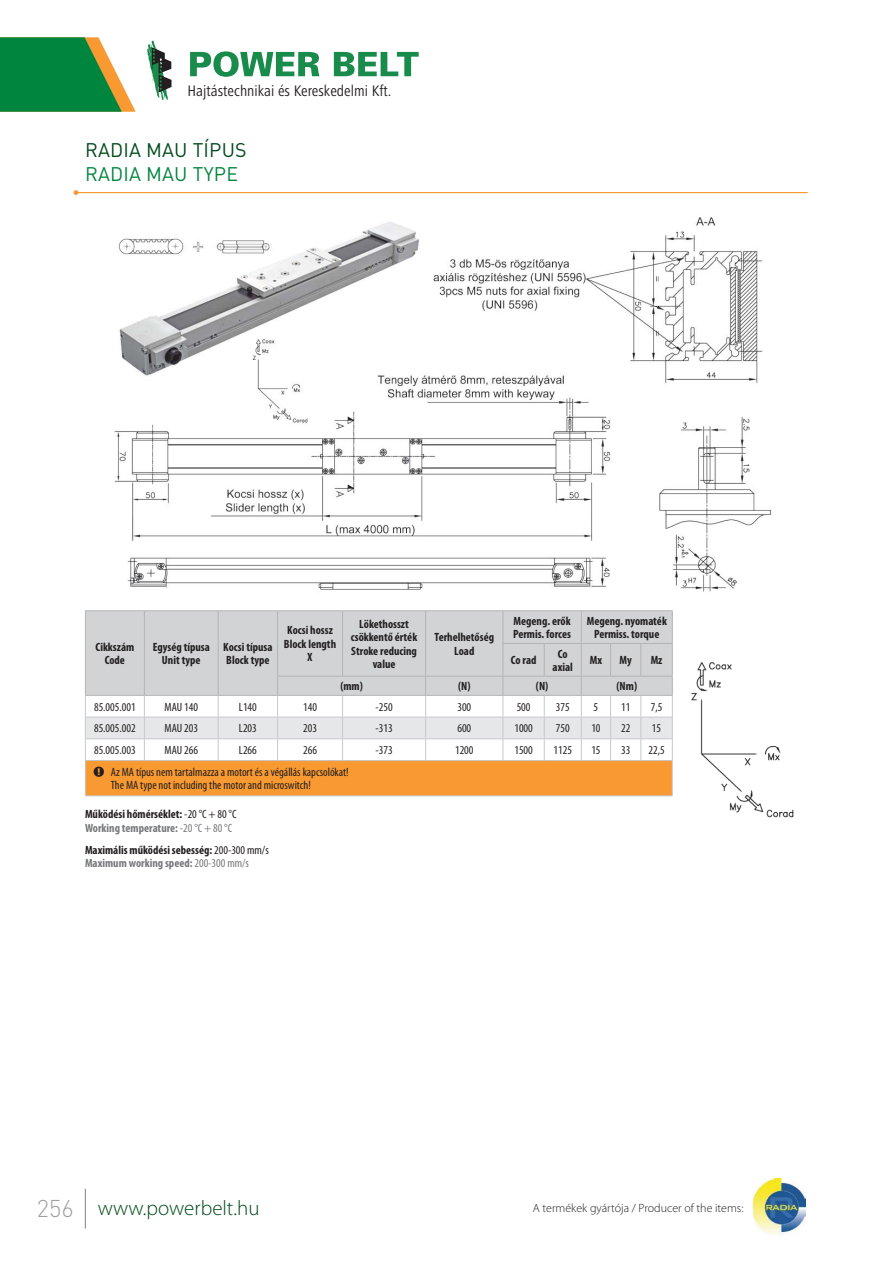
<style>
.page{position:relative;width:893px;height:1263px;background:#fff}
.page>*{position:absolute;margin:0;border:0;box-sizing:border-box;transform-origin:0 0}
.t1{font:300 24px "DIN Pro";color:#9d9fa1}
.t2{font:300 21px "Myriad Pro";color:#004a1b}
.t3{font:19.5px "DIN Pro";letter-spacing:.01em;color:#004a1b}
.t4{font:19.5px "DIN Pro";letter-spacing:.01em;color:#00853f}
.t5{font:condensed 15.75px "Frutiger Next LT";color:#231f20}
.t6{font:700 condensed 12px/13.5px "Myriad Pro";color:#231f20;text-align:center}
.t7{font:condensed 12px/13.5px "Myriad Pro";color:#231f20}
.t8{font:300 12px "Myriad Pro";color:#231f20}
.s1{font-weight:400}
.s2{color:#77787b}
.s3{font-weight:400;color:#77787b}
</style>
<div class="page">
<img style="left:753px;top:1179px;width:52px;height:56px">
<svg style="left:0;top:37px;width:136px;height:75px;background:#3d9758"></svg>
<svg style="left:190px;top:51px;width:129px;height:26px"></svg>
<svg style="left:334px;top:52px;width:85px;height:24px"></svg>
<svg style="left:147px;top:40px;width:24px;height:60px"></svg>
<hr style="left:85px;top:1189px;width:1px;height:40px;background:#808285">
<hr style="left:76px;top:192px;width:732px;height:1px;background:#f89931">
<svg style="left:74px;top:190px;width:4px;height:5px"></svg>
<img style="left:114px;top:217px;width:658px;height:375px">
<div style="left:86px;top:611px;width:586px;height:65px;background:#d1d3d4"></div>
<div style="left:85px;top:761px;width:587px;height:35px;background:#f89931"></div>
<hr style="left:85px;top:610px;width:59px;height:1px;background:#b2b4b6">
<hr style="left:85px;top:611px;width:1px;height:32px;background:#b2b4b6">
<hr style="left:144px;top:610px;width:74px;height:1px;background:#b2b4b6">
<hr style="left:144px;top:611px;width:1px;height:32px;background:#b2b4b6">
<hr style="left:218px;top:610px;width:60px;height:1px;background:#b2b4b6">
<hr style="left:218px;top:611px;width:1px;height:32px;background:#b2b4b6">
<hr style="left:278px;top:610px;width:65px;height:1px;background:#b2b4b6">
<hr style="left:277px;top:611px;width:1px;height:32px;background:#b2b4b6">
<hr style="left:343px;top:610px;width:83px;height:1px;background:#b2b4b6">
<hr style="left:342px;top:611px;width:1px;height:32px;background:#b2b4b6">
<hr style="left:426px;top:610px;width:77px;height:1px;background:#b2b4b6">
<hr style="left:425px;top:611px;width:1px;height:32px;background:#b2b4b6">
<hr style="left:503px;top:610px;width:41px;height:1px;background:#b2b4b6">
<hr style="left:502px;top:611px;width:1px;height:32px;background:#b2b4b6">
<hr style="left:544px;top:610px;width:66px;height:1px;background:#b2b4b6">
<hr style="left:581px;top:611px;width:1px;height:32px;background:#b2b4b6">
<hr style="left:610px;top:610px;width:63px;height:1px;background:#b2b4b6">
<hr style="left:672px;top:611px;width:1px;height:32px;background:#b2b4b6">
<hr style="left:85px;top:643px;width:1px;height:33px;background:#b2b4b6">
<hr style="left:144px;top:643px;width:1px;height:33px;background:#b2b4b6">
<hr style="left:218px;top:643px;width:1px;height:33px;background:#b2b4b6">
<hr style="left:277px;top:643px;width:1px;height:33px;background:#b2b4b6">
<hr style="left:342px;top:643px;width:1px;height:33px;background:#b2b4b6">
<hr style="left:425px;top:643px;width:1px;height:33px;background:#b2b4b6">
<hr style="left:502px;top:643px;width:42px;height:1px;background:#b2b4b6">
<hr style="left:502px;top:644px;width:1px;height:32px;background:#b2b4b6">
<hr style="left:544px;top:643px;width:37px;height:1px;background:#b2b4b6">
<hr style="left:544px;top:644px;width:1px;height:32px;background:#b2b4b6">
<svg style="left:581px;top:643px;width:29px;height:1px"></svg>
<hr style="left:581px;top:644px;width:1px;height:32px;background:#b2b4b6">
<hr style="left:610px;top:643px;width:31px;height:1px;background:#b2b4b6">
<hr style="left:610px;top:644px;width:1px;height:32px;background:#b2b4b6">
<hr style="left:641px;top:643px;width:32px;height:1px;background:#b2b4b6">
<hr style="left:640px;top:644px;width:1px;height:32px;background:#b2b4b6">
<hr style="left:672px;top:644px;width:1px;height:32px;background:#b2b4b6">
<svg style="left:85px;top:676px;width:588px;height:84px"></svg>
<hr style="left:85px;top:760px;width:59px;height:1px;background:#c6c8ca">
<hr style="left:85px;top:761px;width:1px;height:34px;background:#c6c8ca">
<hr style="left:144px;top:760px;width:400px;height:1px;background:#c6c8ca">
<hr style="left:544px;top:760px;width:129px;height:1px;background:#c6c8ca">
<hr style="left:672px;top:761px;width:1px;height:34px;background:#c6c8ca">
<hr style="left:85px;top:795px;width:59px;height:1px;background:#c6c8ca">
<hr style="left:144px;top:795px;width:400px;height:1px;background:#c6c8ca">
<hr style="left:544px;top:795px;width:129px;height:1px;background:#c6c8ca">
<img style="left:691px;top:662px;width:103px;height:156px">
<h3 class="t5" style="left:188px;top:81px;width:205px">Hajtástechnikai és Kereskedelmi Kft.</h3>
<h3 class="t3" style="left:85px;top:139px;width:163px">RADIA MAU TÍPUS</h3>
<h3 class="t4" style="left:85px;top:163px;width:154px">RADIA MAU TYPE</h3>
<p class="t6" style="left:96px;top:641px;width:40px">Cikkszám<br>Code</p>
<p class="t6" style="left:153px;top:641px;width:59px">Egység típusa<br>Unit type</p>
<p class="t6" style="left:223px;top:641px;width:51px;text-align:left">Kocsi típusa<br>Block type</p>
<p class="t6" style="left:284px;top:625px;width:54px">Kocsi hossz<br>Block length<br>X</p>
<p class="t6" style="left:351px;top:618px;width:68px">Lökethosszt csökkentő érték<br>Stroke reducing value</p>
<p class="t6" style="left:434px;top:631px;width:61px">Terhelhetőség<br>Load</p>
<p class="t6" style="left:513px;top:615px;width:59px;text-align:left">Megeng. erők<br>Permis. forces</p>
<p class="t6" style="left:587px;top:615px;width:82px">Megeng. nyomaték<br>Permiss. torque</p>
<p class="t6" style="left:511px;top:654px;width:27px">Co rad</p>
<p class="t6" style="left:553px;top:648px;width:22px">Co axial</p>
<p class="t6" style="left:590px;top:654px;width:14px">Mx</p>
<p class="t6" style="left:619px;top:654px;width:14px">My</p>
<p class="t6" style="left:651px;top:654px;width:13px">Mz</p>
<p class="t6" style="left:340px;top:680px;width:24px">(mm)</p>
<p class="t6" style="left:458px;top:680px;width:14px">(N)</p>
<p class="t6" style="left:536px;top:680px;width:14px">(N)</p>
<p class="t6" style="left:616px;top:680px;width:22px">(Nm)</p>
<p class="t7" style="left:94px;top:701px;width:43px">85.005.001</p>
<p class="t7" style="left:165px;top:701px;width:35px">MAU 140</p>
<p class="t7" style="left:239px;top:701px;width:19px">L140</p>
<p class="t7" style="left:303px;top:701px;width:15px">140</p>
<p class="t7" style="left:375px;top:701px;width:19px">-250</p>
<p class="t7" style="left:457px;top:701px;width:15px">300</p>
<p class="t7" style="left:517px;top:701px;width:15px">500</p>
<p class="t7" style="left:556px;top:701px;width:15px">375</p>
<p class="t7" style="left:594px;top:701px;width:6px">5</p>
<p class="t7" style="left:621px;top:701px;width:11px">11</p>
<p class="t7" style="left:651px;top:701px;width:13px">7,5</p>
<p class="t7" style="left:94px;top:722px;width:43px">85.005.002</p>
<p class="t7" style="left:165px;top:722px;width:35px">MAU 203</p>
<p class="t7" style="left:239px;top:722px;width:19px">L203</p>
<p class="t7" style="left:303px;top:722px;width:15px">203</p>
<p class="t7" style="left:375px;top:722px;width:19px">-313</p>
<p class="t7" style="left:457px;top:722px;width:15px">600</p>
<p class="t7" style="left:514px;top:722px;width:20px">1000</p>
<p class="t7" style="left:556px;top:722px;width:15px">750</p>
<p class="t7" style="left:591px;top:722px;width:11px">10</p>
<p class="t7" style="left:621px;top:722px;width:11px">22</p>
<p class="t7" style="left:652px;top:722px;width:11px">15</p>
<p class="t7" style="left:94px;top:744px;width:43px">85.005.003</p>
<p class="t7" style="left:165px;top:744px;width:35px">MAU 266</p>
<p class="t7" style="left:239px;top:744px;width:19px">L266</p>
<p class="t7" style="left:303px;top:744px;width:15px">266</p>
<p class="t7" style="left:375px;top:744px;width:19px">-373</p>
<p class="t7" style="left:455px;top:744px;width:20px">1200</p>
<p class="t7" style="left:514px;top:744px;width:20px">1500</p>
<p class="t7" style="left:553px;top:744px;width:20px">1125</p>
<p class="t7" style="left:591px;top:744px;width:11px">15</p>
<p class="t7" style="left:621px;top:744px;width:11px">33</p>
<p class="t7" style="left:648px;top:744px;width:18px">22,5</p>
<p class="t7" style="left:111px;top:766px;width:239px">Az MA típus nem tartalmazza a motort és a végállás kapcsolókat!<br>The MA type not including the motor and microswitch!</p>
<p class="t6" style="left:85px;top:808px;width:153px;text-align:left">Működési hőmérséklet: <span class="s1">-20 °C + 80 °C<br></span><span class="s2">Working temperature:</span> <span class="s3">-20 °C + 80 °C</span></p>
<p class="t6" style="left:85px;top:844px;width:185px;text-align:left">Maximális működési sebesség: <span class="s1">200-300 mm/s<br></span><span class="s2">Maximum working speed:</span> <span class="s3">200-300 mm/s</span></p>
<h2 class="t2" style="left:98px;top:1200px;width:163px">www.powerbelt.hu</h2>
<h1 class="t1" style="left:37px;top:1195px;width:38px">256</h1>
<p class="t8" style="left:533px;top:1203px;width:212px">A termékek gyártója / Producer of the items:</p>
</div>
